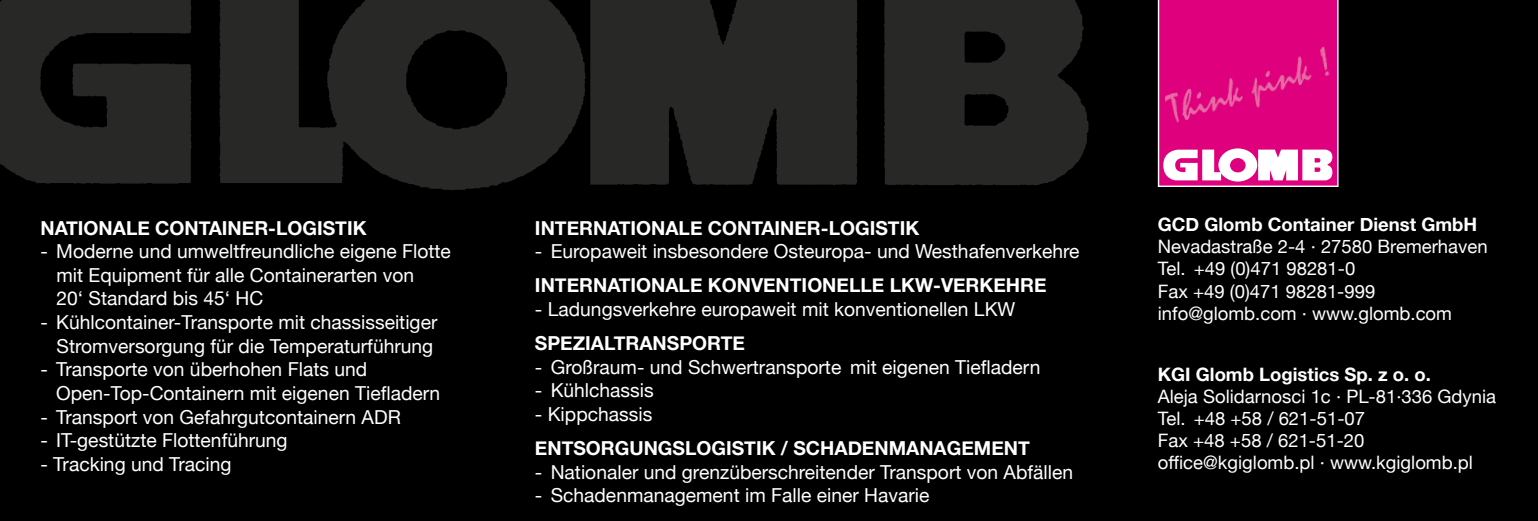
<style>
.page{position:relative;width:1538px;height:521px;background:#000}
.page>*{position:absolute;margin:0;border:0;box-sizing:border-box;transform-origin:0 0}
.t1{font:19.25px/23.6px "Helvetica Neue";color:#fff}
.t2{font:700 19.25px "Helvetica Neue";color:#fff}
.t3{font:18.55px/22.2px "Helvetica Neue";color:#fff}
.t4{font:700 18.55px "Helvetica Neue";color:#fff}
</style>
<div class="page">
<div style="left:1158px;top:0;width:180px;height:187px;background:#de007d"></div>
<svg style="left:1163px;top:148px;width:169px;height:34px"></svg>
<div style="left:1228px;top:156px;width:19px;height:18px;border:2px solid #fff;border-radius:50%"></div>
<img style="left:1163px;top:46px;width:177px;height:86px">
<img style="left:0;top:0;width:1107px;height:210px">
<p class="t2" style="left:40px;top:210px;width:328px">NATIONALE CONTAINER-LOGISTIK</p>
<p class="t1" style="left:57px;top:238px;width:396px;text-indent:-16px">- Moderne und umweltfreundliche eigene Flotte mit Equipment für alle Containerarten von<br>20‘ Standard bis 45‘ HC</p>
<p class="t1" style="left:40px;top:309px;width:398px;text-align:right">- Kühlcontainer-Transporte mit chassisseitiger<br>Stromversorgung für die Temperaturführung</p>
<p class="t1" style="left:56px;top:356px;width:385px;text-indent:-16px">- Transporte von überhohen Flats und<br>Open-Top-Containern mit eigenen Tiefladern</p>
<p class="t1" style="left:40px;top:403px;width:362px">- Transport von Gefahrgutcontainern ADR</p>
<p class="t1" style="left:40px;top:427px;width:249px">- IT-gestützte Flottenführung</p>
<p class="t1" style="left:40px;top:451px;width:193px">- Tracking und Tracing</p>
<p class="t2" style="left:535px;top:210px;width:386px">INTERNATIONALE CONTAINER-LOGISTIK</p>
<p class="t1" style="left:535px;top:238px;width:546px">- Europaweit insbesondere Osteuropa- und Westhafenverkehre</p>
<p class="t2" style="left:535px;top:268px;width:513px">INTERNATIONALE KONVENTIONELLE LKW-VERKEHRE</p>
<p class="t1" style="left:535px;top:296px;width:482px">- Ladungsverkehre europaweit mit konventionellen LKW</p>
<p class="t2" style="left:535px;top:326px;width:211px">SPEZIALTRANSPORTE</p>
<p class="t1" style="left:535px;top:354px;width:507px">- Großraum- und Schwertransporte mit eigenen Tiefladern</p>
<p class="t1" style="left:535px;top:377px;width:120px">- Kühlchassis</p>
<p class="t1" style="left:535px;top:401px;width:119px">- Kippchassis</p>
<p class="t2" style="left:535px;top:431px;width:496px">ENTSORGUNGSLOGISTIK / SCHADENMANAGEMENT</p>
<p class="t1" style="left:535px;top:459px;width:540px">- Nationaler und grenzüberschreitender Transport von Abfällen</p>
<p class="t1" style="left:535px;top:482px;width:396px">- Schadenmanagement im Falle einer Havarie</p>
<p class="t4" style="left:1158px;top:208px;width:321px">GCD Glomb Container Dienst GmbH</p>
<p class="t3" style="left:1158px;top:234px;width:331px">Nevadastraße 2-4 · 27580 Bremerhaven<br>Tel. +49 (0)471 98281-0<br>Fax +49 (0)471 98281-999 info@glomb.com · www.glomb.com</p>
<p class="t4" style="left:1158px;top:357px;width:275px">KGI Glomb Logistics Sp. z o. o.</p>
<p class="t3" style="left:1158px;top:384px;width:340px">Aleja Solidarnosci 1c · PL-81·336 Gdynia<br>Tel. +48 +58 / 621-51-07<br>Fax +48 +58 / 621-51-20 office@kgiglomb.pl · www.kgiglomb.pl</p>
</div>
